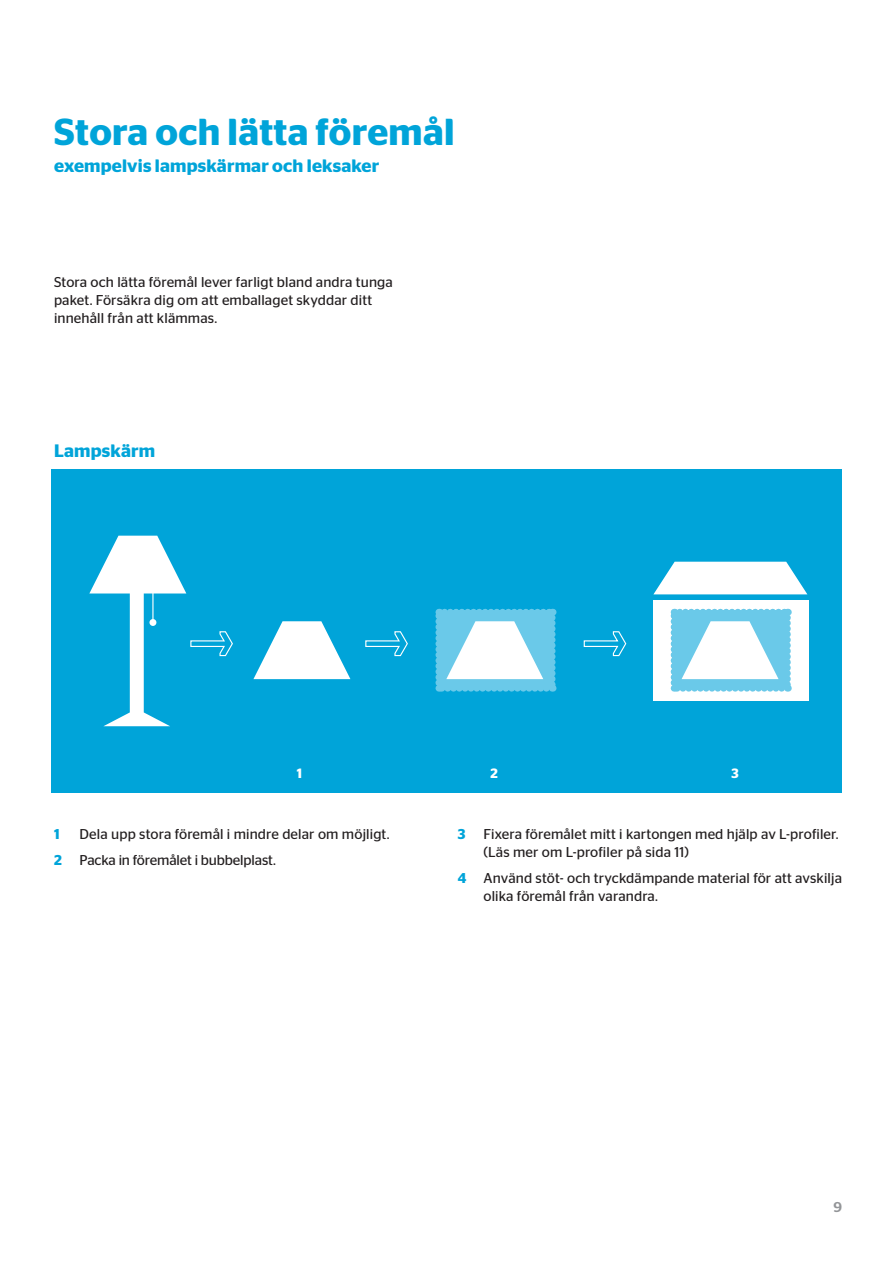
<style>
.page{position:relative;width:893px;height:1263px;background:#fff}
.page>*{position:absolute;margin:0;border:0;box-sizing:border-box;transform-origin:0 0}
.t1{font:600 37.5px "Stag Sans";letter-spacing:.01em;color:#00a4d9}
.t2{font:600 18px "Stag Sans";letter-spacing:.01em;color:#00a4d9}
.t3{font:14.25px/18px "Stag Sans";letter-spacing:.01em;color:#231f20}
.t4{font:600 14.25px/26.5px "Stag Sans";color:#00a4d9}
.t5{font:500 14.25px "Stag Sans";color:#939598}
.t6{font:600 13.5px "Stag Sans";color:#fff}
.s1{font-weight:600;color:#00a4d9}
</style>
<div class="page">
<div style="left:51px;top:469px;width:791px;height:324px;background:#00a4d9"></div>
<svg style="left:365px;top:631px;width:43px;height:26px"></svg>
<svg style="left:583px;top:631px;width:44px;height:26px"></svg>
<svg style="left:253px;top:621px;width:97px;height:58px"></svg>
<div style="left:653px;top:600px;width:155px;height:100px;background:#fff"></div>
<svg style="left:653px;top:562px;width:154px;height:32px"></svg>
<svg style="left:671px;top:609px;width:120px;height:83px"></svg>
<svg style="left:435px;top:609px;width:121px;height:83px"></svg>
<svg style="left:89px;top:536px;width:144px;height:190px"></svg>
<hr style="left:152px;top:592px;width:2px;height:27px;background:#fff">
<div style="left:149px;top:619px;width:7px;height:7px;background:#fff;border-radius:50%"></div>
<h1 class="t1" style="left:54px;top:110px;width:402px">Stora och lätta föremål</h1>
<p class="t2" style="left:54px;top:155px;width:327px">exempelvis lampskärmar och leksaker</p>
<p class="t2" style="left:51px;top:158px;width:328px">exempelvis lampskärmar och leksaker</p>
<p class="t3" style="left:54px;top:273px;width:340px">Stora och lätta föremål lever farligt bland andra tunga paket. Försäkra dig om att emballaget skyddar ditt innehåll från att klämmas.</p>
<p class="t3" style="left:51px;top:274px;width:340px">Stora och lätta föremål lever farligt bland andra tunga paket. Försäkra dig om att embal aget skyddar ditt innehål från att klämmas.</p>
<p class="t2" style="left:51px;top:439px;width:103px">Lampskärm</p>
<p class="t2" style="left:54px;top:440px;width:103px">Lampskärm</p>
<p class="t6" style="left:297px;top:766px;width:7px">1</p>
<p class="t6" style="left:490px;top:766px;width:9px">2</p>
<p class="t6" style="left:731px;top:766px;width:9px">3</p>
<p class="t3" style="left:54px;top:820px;width:337px;line-height:26.5px;text-indent:26px">Dela upp stora föremål i mindre delar om möjligt.<br><span class="s1">2</span> Packa in föremålet i bubbelplast.</p>
<p class="t4" style="left:458px;top:820px;width:9px">3</p>
<p class="t3" style="left:483px;top:824px;width:357px">Fixera föremålet mitt i kartongen med hjälp av L-profiler. (Läs mer om L-profiler på sida 11)</p>
<p class="t3" style="left:483px;top:869px;width:360px;text-indent:-26px"><span class="s1">4</span> Använd stöt- och tryckdämpande material för att avskilja olika föremål från varandra.</p>
<p class="t4" style="left:51px;top:820px;width:9px">1<br>2</p>
<p class="t4" style="left:54px;top:820px;width:7px">1</p>
<p class="t3" style="left:152px;top:850px;width:133px">emålet i bubbelplast.</p>
<p class="t5" style="left:833px;top:1199px;width:10px">9</p>
<p class="t5" style="left:834px;top:1199px;width:9px">7</p>
</div>
